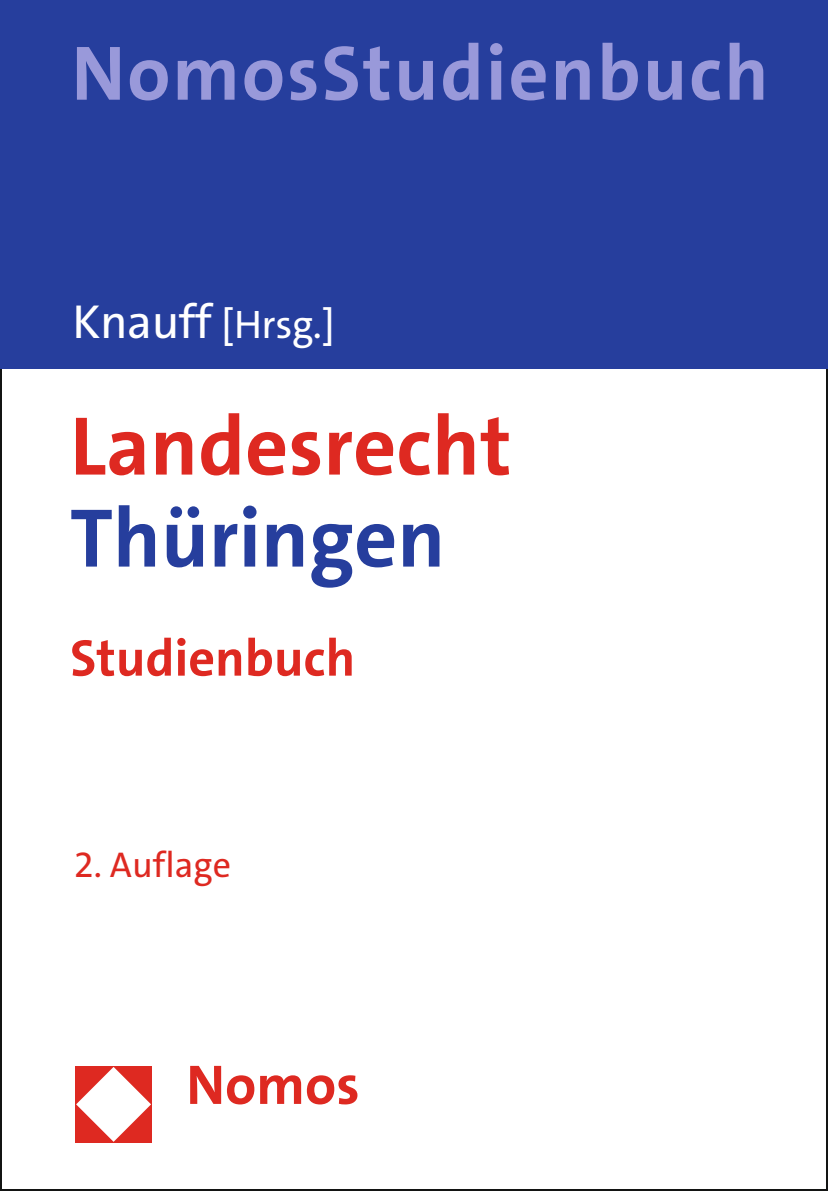
<style>
.page{position:relative;width:828px;height:1191px;background:#fff}
.page>*{position:absolute;margin:0;border:0;box-sizing:border-box;transform-origin:0 0}
.t1{font:700 84px "The Sans C5";color:#de2921}
.t2{font:700 84px "The Sans C5";color:#263e9d}
.t3{font:700 78px "The Sans C5";letter-spacing:.025em;color:#9999da}
.t4{font:700 56.4px "The Sans C5";color:#de2921}
.t5{font:700 52px "The Sans C5";color:#de2921}
.t6{font:40px "The Sans C5";color:#fff}
.t7{font:36px "The Sans C5";color:#de2921}
.s1{font-size:48px}
</style>
<div class="page">
<div style="left:0;top:0;width:828px;height:369px;background:#263e9d"></div>
<div style="left:76px;top:1066px;width:76px;height:76px;background:#de2921"></div>
<svg style="left:76px;top:1067px;width:75px;height:74px"></svg>
<p class="t3" style="left:71px;top:23px;width:699px">NomosStudienbuch</p>
<p class="t6" style="left:73px;top:299px;width:263px"><span class="s1">Knauff</span> [Hrsg.]</p>
<p class="t1" style="left:70px;top:392px;width:443px">Landesrecht</p>
<p class="t2" style="left:70px;top:484px;width:377px">Thüringen</p>
<p class="t5" style="left:70px;top:624px;width:287px">Studienbuch</p>
<p class="t7" style="left:74px;top:842px;width:158px">2. Auflage</p>
<p class="t4" style="left:186px;top:1048px;width:175px">Nomos</p>
</div>
